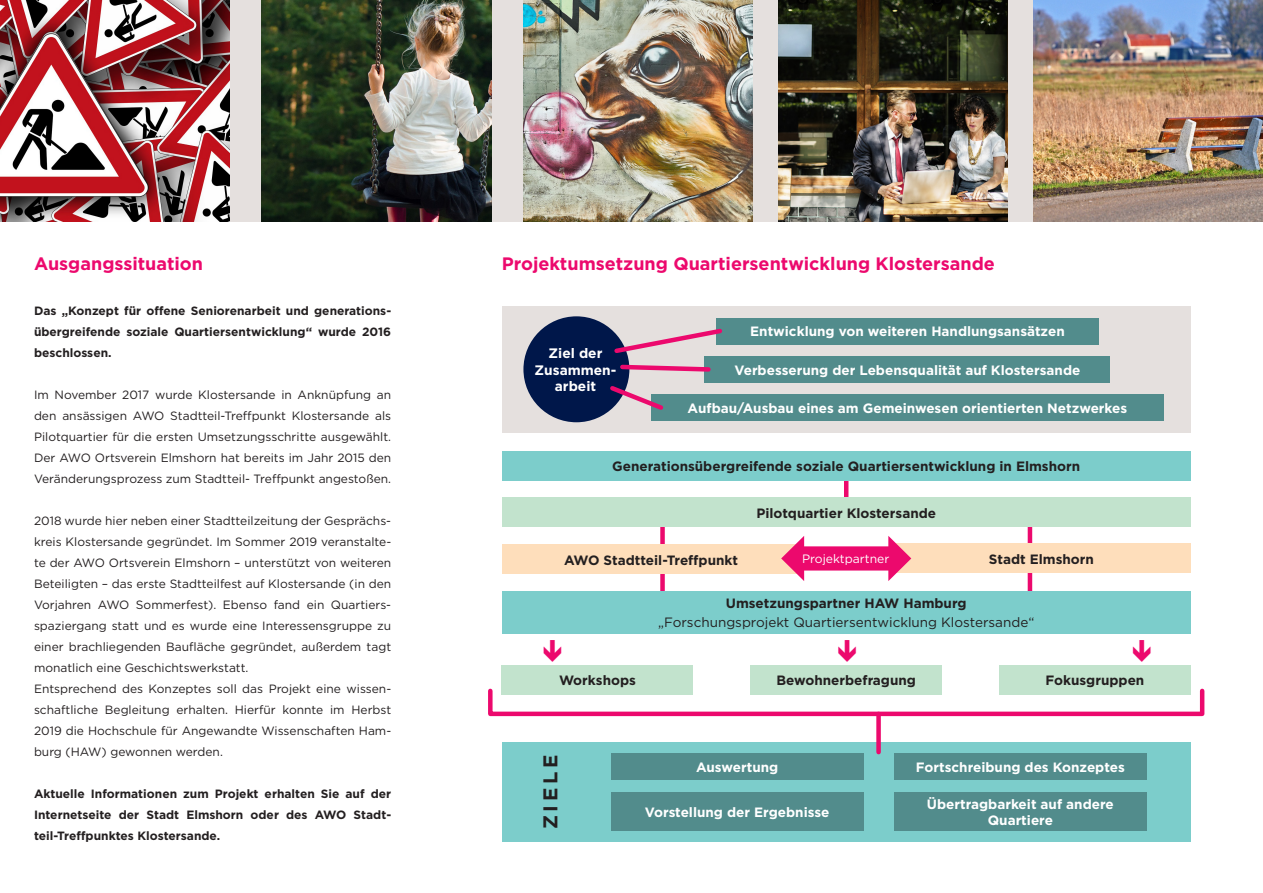
<style>
.page{position:relative;width:1263px;height:893px;background:#fff}
.page>*{position:absolute;margin:0;border:0;box-sizing:border-box;transform-origin:0 0}
.t1{font:700 19.95px "Gotham";color:#231f20}
.t2{font:700 18px "Gotham";color:#ec096d}
.t3{font:700 13.65px/16.5px "Gotham";color:#fff;text-align:center}
.t4{font:700 13.5px/16.2px "Gotham";color:#fff;text-align:center}
.t5{font:700 13.5px "Gotham";color:#231f20}
.t6{font:13.5px "Gotham";color:#231f20}
.t7{font:12.15px "Gotham";color:#fff}
.t8{font:12px/21px "Gotham";color:#231f20;text-align:justify}
.t9{font:700 12px/21px "Gotham";color:#231f20;text-align:justify}
</style>
<div class="page">
<div style="left:660px;top:525px;width:5px;height:75px;background:#ec096d"></div>
<hr style="left:1028px;top:523px;width:4px;height:78px;background:#ec096d">
<div style="left:892px;top:544px;width:299px;height:29px;background:#fedebb"></div>
<div style="left:502px;top:544px;width:298px;height:30px;background:#fedebb"></div>
<svg style="left:781px;top:536px;width:130px;height:45px"></svg>
<hr style="left:844px;top:473px;width:4px;height:29px;background:#ec096d">
<div style="left:0;top:0;width:1263px;height:221px;background:#e5e0de"></div>
<img style="left:0;top:0;width:230px;height:221px">
<img style="left:261px;top:0;width:230px;height:221px">
<img style="left:523px;top:0;width:230px;height:221px">
<img style="left:778px;top:0;width:230px;height:221px">
<img style="left:1033px;top:0;width:230px;height:221px">
<div style="left:502px;top:451px;width:689px;height:29px;background:#7ccdcb"></div>
<div style="left:502px;top:306px;width:689px;height:126px;background:#e5e0de"></div>
<div style="left:502px;top:497px;width:689px;height:30px;background:#c2e3cd"></div>
<div style="left:502px;top:591px;width:689px;height:43px;background:#7ccdcb"></div>
<div style="left:502px;top:665px;width:191px;height:30px;background:#c2e3cd"></div>
<div style="left:750px;top:665px;width:192px;height:30px;background:#c2e3cd"></div>
<div style="left:999px;top:665px;width:192px;height:30px;background:#c2e3cd"></div>
<div style="left:502px;top:742px;width:689px;height:100px;background:#7ccdcb"></div>
<div style="left:894px;top:753px;width:253px;height:27px;background:#528c8c"></div>
<div style="left:611px;top:753px;width:252px;height:27px;background:#528c8c"></div>
<div style="left:894px;top:792px;width:253px;height:38px;background:#528c8c"></div>
<div style="left:611px;top:792px;width:252px;height:38px;background:#528c8c"></div>
<div style="left:716px;top:318px;width:383px;height:26px;background:#528c8c"></div>
<div style="left:705px;top:356px;width:405px;height:27px;background:#528c8c"></div>
<div style="left:651px;top:394px;width:513px;height:27px;background:#528c8c"></div>
<div style="left:523px;top:316px;width:106px;height:106px;background:#00174a;border-radius:50%"></div>
<svg style="left:488px;top:686px;width:717px;height:31px"></svg>
<div style="left:876px;top:714px;width:5px;height:38px;background:#ec096d"></div>
<svg style="left:611px;top:328px;width:114px;height:28px"></svg>
<svg style="left:606px;top:382px;width:58px;height:31px"></svg>
<svg style="left:620px;top:362px;width:91px;height:12px"></svg>
<h2 class="t2" style="left:34px;top:251px;width:171px">Ausgangssituation</h2>
<p class="t9" style="left:34px;top:300px;width:359px">Das „Konzept für offene Seniorenarbeit und generations&shy;übergreifende soziale Quartiersentwicklung“ wurde 2016 beschlossen.</p>
<p class="t8" style="left:34px;top:384px;width:359px">Im November 2017 wurde Klostersande in Anknüpfung an den ansässigen AWO Stadtteil-Treffpunkt Klostersande als Pilotquartier für die ersten Umsetzungsschritte ausgewählt.<br>Der AWO Ortsverein Elmshorn hat bereits im Jahr 2015 den Veränderungsprozess zum Stadtteil- Treffpunkt angestoßen.</p>
<p class="t8" style="left:34px;top:510px;width:359px;text-align:left">2018 wurde hier neben einer Stadtteilzeitung der Gesprächs&shy;kreis Klostersande gegründet. Im Sommer 2019 veranstalte&shy;te der AWO Ortsverein Elmshorn – unterstützt von weiteren Beteiligten – das erste Stadtteilfest auf Klostersande (in den Vorjahren AWO Sommerfest). Ebenso fand ein Quartiers&shy;spaziergang statt und es wurde eine Interessensgruppe zu einer brachliegenden Baufläche gegründet, außerdem tagt monatlich eine Geschichtswerkstatt.<br>Entsprechend des Konzeptes soll das Projekt eine wissen&shy;schaftliche Begleitung erhalten. Hierfür konnte im Herbst 2019 die Hochschule für Angewandte Wissenschaften Ham&shy;burg (HAW) gewonnen werden.</p>
<p class="t9" style="left:34px;top:783px;width:359px">Aktuelle Informationen zum Projekt erhalten Sie auf der Internetseite der Stadt Elmshorn oder des AWO Stadt&shy;teil-Treffpunktes Klostersande.</p>
<h2 class="t2" style="left:502px;top:251px;width:495px">Projektumsetzung Quartiersentwicklung Klostersande</h2>
<p class="t3" style="left:535px;top:345px;width:83px">Ziel der<br>Zusammen&shy;arbeit</p>
<p class="t4" style="left:750px;top:323px;width:316px">Entwicklung von weiteren Handlungsansätzen</p>
<p class="t4" style="left:734px;top:362px;width:347px">Verbesserung der Lebensqualität auf Klostersande</p>
<p class="t4" style="left:688px;top:400px;width:441px">Aufbau/Ausbau eines am Gemeinwesen orientierten Netzwerkes</p>
<p class="t5" style="left:612px;top:457px;width:469px">Generationsübergreifende soziale Quartiersentwicklung in Elmshorn</p>
<p class="t5" style="left:756px;top:504px;width:181px">Pilotquartier Klostersande</p>
<p class="t5" style="left:564px;top:551px;width:175px">AWO Stadtteil-Treffpunkt</p>
<p class="t7" style="left:802px;top:551px;width:89px">Projektpartner</p>
<p class="t5" style="left:989px;top:550px;width:107px">Stadt Elmshorn</p>
<p class="t5" style="left:726px;top:595px;width:242px">Umsetzungspartner HAW Hamburg</p>
<p class="t6" style="left:658px;top:614px;width:378px">„Forschungsprojekt Quartiersentwicklung Klostersande“</p>
<p class="t5" style="left:559px;top:672px;width:78px">Workshops</p>
<p class="t5" style="left:776px;top:672px;width:141px">Bewohnerbefragung</p>
<p class="t5" style="left:1046px;top:672px;width:100px">Fokusgruppen</p>
<h1 class="t1" style="left:537px;top:829px;width:76px;rotate:-90deg">Z I E L E</h1>
<p class="t4" style="left:696px;top:759px;width:84px">Auswertung</p>
<p class="t4" style="left:916px;top:759px;width:210px">Fortschreibung des Konzeptes</p>
<p class="t4" style="left:927px;top:796px;width:188px">Übertragbarkeit auf andere<br>Quartiere</p>
<p class="t4" style="left:645px;top:804px;width:186px">Vorstellung der Ergebnisse</p>
</div>
